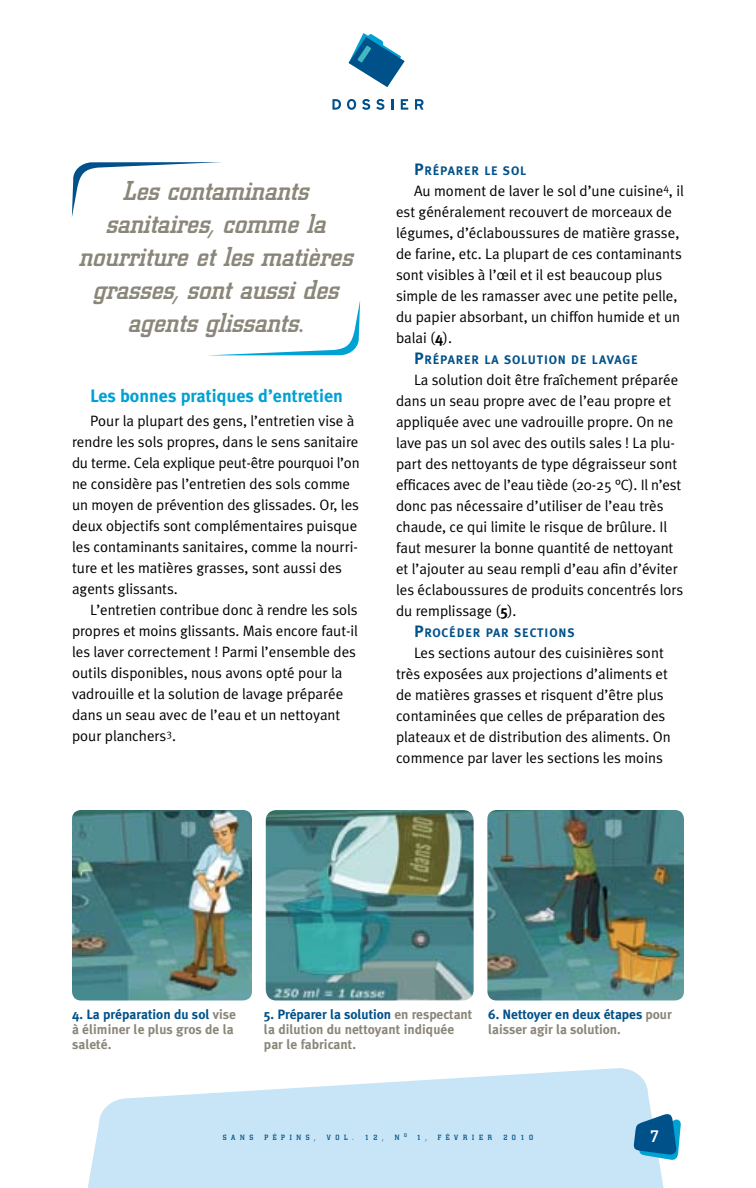
<style>
.page{position:relative;width:756px;height:1188px;background:#fff}
.page>*{position:absolute;margin:0;border:0;box-sizing:border-box;transform-origin:0 0}
.t1{font:italic 500 27px/33px "City";color:#8a8679;text-align:center}
.t2{font:700 18px "Meta Plus";color:#00a1d3}
.t3{font:500 16.5px "City";color:#fff}
.t4{font:15px/21px "Meta Plus Normal";color:#000}
.t5{font:700 13.5px/15px "Meta Plus";color:#8a8679}
.t6{font:700 12.3px "Meta Plus";letter-spacing:.065em;color:#005189}
.t7{font:500 7.5px "City";letter-spacing:.61em;color:#005189}
.t8{font:500 7.5px "City";letter-spacing:.63em;color:#005189}
.s1{font-size:16.5px}
.s2{font-family:"Meta Plus";font-weight:700}
.s3{color:#005189}
</style>
<div class="page">
<svg style="left:349px;top:33px;width:56px;height:54px"></svg>
<svg style="left:332px;top:99px;width:9px;height:11px"></svg>
<svg style="left:347px;top:99px;width:9px;height:11px"></svg>
<svg style="left:362px;top:99px;width:8px;height:11px"></svg>
<svg style="left:376px;top:99px;width:8px;height:11px"></svg>
<svg style="left:391px;top:99px;width:2px;height:11px"></svg>
<svg style="left:401px;top:99px;width:7px;height:11px"></svg>
<svg style="left:415px;top:99px;width:9px;height:11px"></svg>
<svg style="left:87px;top:1068px;width:577px;height:120px;fill:#c7e5f6"></svg>
<svg style="left:634px;top:1113px;width:47px;height:47px;background:#3583af"></svg>
<svg style="left:72px;top:162px;width:149px;height:55px"></svg>
<svg style="left:218px;top:301px;width:142px;height:54px"></svg>
<img style="left:72px;top:810px;width:180px;height:190px">
<img style="left:266px;top:810px;width:208px;height:190px">
<img style="left:487px;top:810px;width:197px;height:190px">
<h1 class="t1" style="left:79px;top:175px;width:275px">Les contaminants sanitaires, comme la nourriture et les matières grasses, sont aussi des agents glissants.</h1>
<p class="t2" style="left:90px;top:386px;width:254px">Les bonnes pratiques d’entretien</p>
<p class="t4" style="left:72px;top:411px;width:289px;text-indent:18px">Pour la plupart des gens, l’entretien vise à rendre les sols propres, dans le sens sanitaire du terme. Cela explique peut-être pourquoi l’on ne considère pas l’entretien des sols comme un moyen de prévention des glissades. Or, les deux objectifs sont complémentaires puisque les contaminants sanitaires, comme la nourri&shy;ture et les matières grasses, sont aussi des agents glissants.</p>
<p class="t4" style="left:72px;top:600px;width:288px;text-indent:18px">L’entretien contribue donc à rendre les sols propres et moins glissants. Mais encore faut-il les laver correctement ! Parmi l’ensemble des outils disponibles, nous avons opté pour la vadrouille et la solution de lavage préparée dans un seau avec de l’eau et un nettoyant pour planchers<sup>3</sup>.</p>
<p class="t6" style="left:414px;top:163px;width:114px"><span class="s1">P</span>RÉPARER LE SOL</p>
<p class="t4" style="left:396px;top:180px;width:289px;text-indent:18px">Au moment de laver le sol d’une cuisine<sup>4</sup>, il est généralement recouvert de morceaux de légumes, d’éclaboussures de matière grasse, de farine, etc. La plupart de ces contaminants sont visibles à l’œil et il est beaucoup plus simple de les ramasser avec une petite pelle, du papier absorbant, un chiffon humide et un balai (<span class="s2">4</span>).</p>
<p class="t6" style="left:414px;top:352px;width:225px"><span class="s1">P</span>RÉPARER LA SOLUTION DE LAVAGE</p>
<p class="t4" style="left:396px;top:369px;width:289px;text-indent:18px">La solution doit être fraîchement préparée dans un seau propre avec de l’eau propre et appliquée avec une vadrouille propre. On ne lave pas un sol avec des outils sales ! La plu&shy;part des nettoyants de type dégraisseur sont efficaces avec de l’eau tiède (20-25 °C). Il n’est donc pas nécessaire d’utiliser de l’eau très chaude, ce qui limite le risque de brûlure. Il faut mesurer la bonne quantité de nettoyant et l’ajouter au seau rempli d’eau afin d’éviter les éclaboussures de produits concentrés lors du remplissage (<span class="s2">5</span>).</p>
<p class="t6" style="left:414px;top:625px;width:162px"><span class="s1">P</span>ROCÉDER PAR SECTIONS</p>
<p class="t4" style="left:396px;top:642px;width:276px;text-indent:18px">Les sections autour des cuisinières sont très exposées aux projections d’aliments et de matières grasses et risquent d’être plus contaminées que celles de préparation des plateaux et de distribution des aliments. On commence par laver les sections les moins</p>
<p class="t5" style="left:72px;top:1007px;width:166px"><span class="s3">4. La préparation du sol</span> vise à éliminer le plus gros de la saleté.</p>
<p class="t5" style="left:264px;top:1007px;width:210px"><span class="s3">5. Préparer la solution</span> en respectant la dilution du nettoyant indiquée par le fabricant.</p>
<p class="t5" style="left:488px;top:1007px;width:185px"><span class="s3">6. Nettoyer en deux étapes</span> pour laisser agir la solution.</p>
<p class="t7" style="left:223px;top:1133px;width:32px">SANS</p>
<p class="t7" style="left:265px;top:1133px;width:53px">PÉPINS,</p>
<p class="t7" style="left:327px;top:1133px;width:28px">VOL.</p>
<p class="t7" style="left:365px;top:1133px;width:20px">12,</p>
<p class="t7" style="left:395px;top:1133px;width:14px">N <sup>O</sup></p>
<p class="t7" style="left:417px;top:1133px;width:11px">1 ,</p>
<p class="t8" style="left:438px;top:1133px;width:56px">FÉVRIER</p>
<p class="t7" style="left:503px;top:1133px;width:31px">2010</p>
<p class="t3" style="left:650px;top:1127px;width:10px">7</p>
</div>
